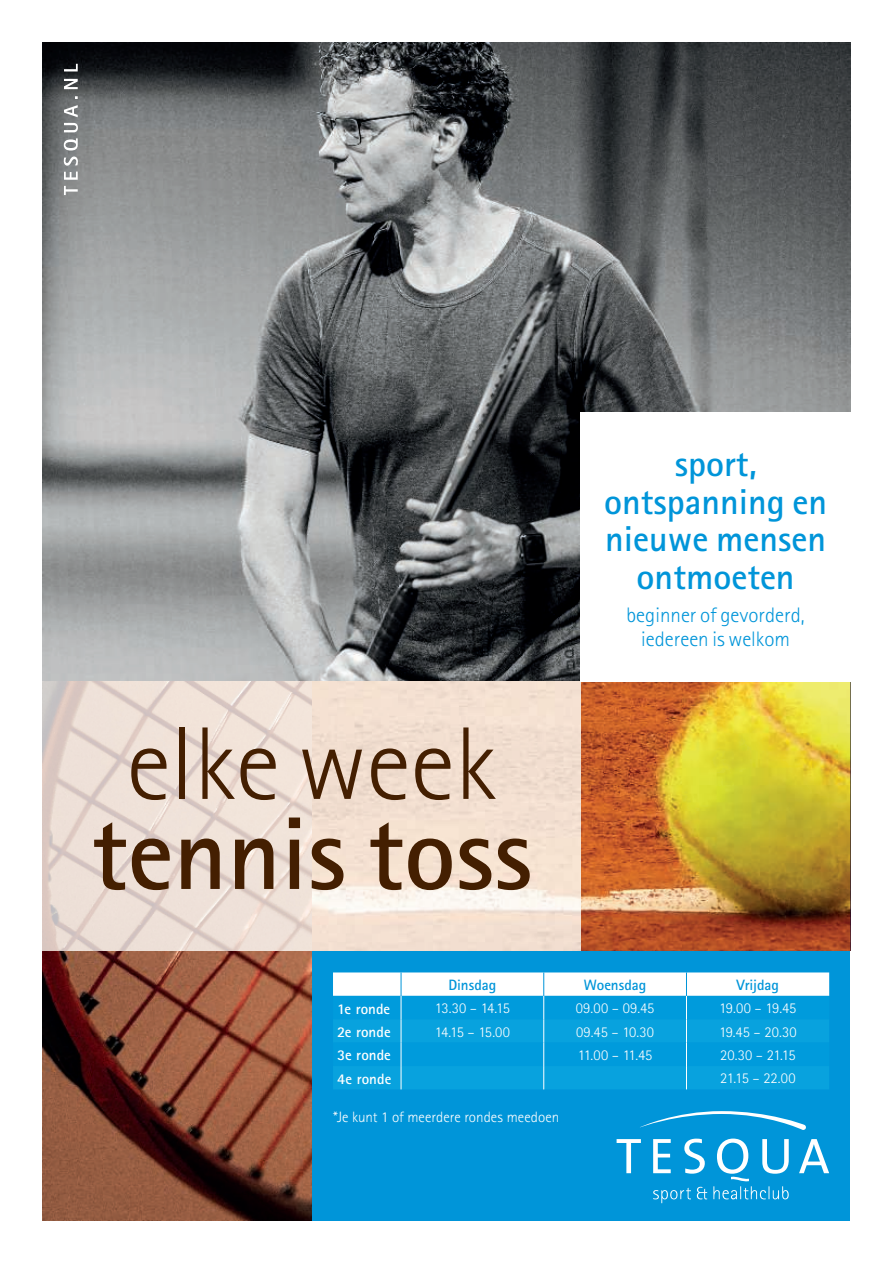
<style>
.page{position:relative;width:893px;height:1263px;background:#fff}
.page>*{position:absolute;margin:0;border:0;box-sizing:border-box;transform-origin:0 0}
.t1{font:700 103.5px "Rotis Sans Serif";color:#441f01}
.t2{font:300 103.5px "Rotis Sans Serif";color:#441f01}
.t3{font:700 36px/37.5px "Rotis Sans Serif";color:#0095d9;text-align:center}
.t4{font:300 21px/24px "Rotis Sans Serif";color:#0095d9;text-align:center}
.t5{font:300 15px "Rotis Sans Serif";color:#fff}
.t6{font:700 15px "Rotis Sans Serif";color:#fff}
.t7{font:700 15px "Rotis Sans Serif";color:#0095d9}
</style>
<div class="page">
<div style="left:43px;top:43px;width:807px;height:1177px;background:#0095d9"></div>
<svg style="left:617px;top:1111px;width:212px;height:92px"></svg>
<img style="left:43px;top:43px;width:807px;height:639px">
<img style="left:581px;top:682px;width:269px;height:269px">
<img style="left:43px;top:951px;width:269px;height:269px">
<svg style="left:64px;top:64px;width:14px;height:131px;background:#939697"></svg>
<img style="left:43px;top:682px;width:538px;height:269px">
<div style="left:581px;top:412px;width:312px;height:270px;background:#fff"></div>
<svg style="left:333px;top:972px;width:496px;height:117px"></svg>
<h1 class="t2" style="left:127px;top:726px;width:372px">elke week</h1>
<h1 class="t1" style="left:91px;top:817px;width:443px">tennis toss</h1>
<h2 class="t3" style="left:604px;top:449px;width:224px">sport, ontspanning en nieuwe mensen ontmoeten</h2>
<h3 class="t4" style="left:627px;top:605px;width:180px">beginner of gevorderd, iedereen is welkom</h3>
<p class="t7" style="left:448px;top:980px;width:50px">Dinsdag</p>
<p class="t7" style="left:584px;top:980px;width:64px">Woensdag</p>
<p class="t7" style="left:736px;top:980px;width:44px">Vrijdag</p>
<p class="t6" style="left:337px;top:1003px;width:55px">1e ronde</p>
<p class="t5" style="left:435px;top:1003px;width:77px">13.30 – 14.15</p>
<p class="t5" style="left:576px;top:1003px;width:80px">09.00 – 09.45</p>
<p class="t5" style="left:719px;top:1003px;width:79px">19.00 – 19.45</p>
<p class="t6" style="left:337px;top:1026px;width:55px">2e ronde</p>
<p class="t5" style="left:435px;top:1026px;width:77px">14.15 – 15.00</p>
<p class="t5" style="left:576px;top:1026px;width:79px">09.45 – 10.30</p>
<p class="t5" style="left:719px;top:1026px;width:79px">19.45 – 20.30</p>
<p class="t6" style="left:337px;top:1050px;width:55px">3e ronde</p>
<p class="t5" style="left:578px;top:1049px;width:76px">11.00 – 11.45</p>
<p class="t5" style="left:720px;top:1049px;width:77px">20.30 – 21.15</p>
<p class="t6" style="left:337px;top:1073px;width:56px">4e ronde</p>
<p class="t5" style="left:720px;top:1073px;width:77px">21.15 – 22.00</p>
<p class="t5" style="left:333px;top:1111px;width:228px">*Je kunt 1 of meerdere rondes meedoen</p>
</div>
